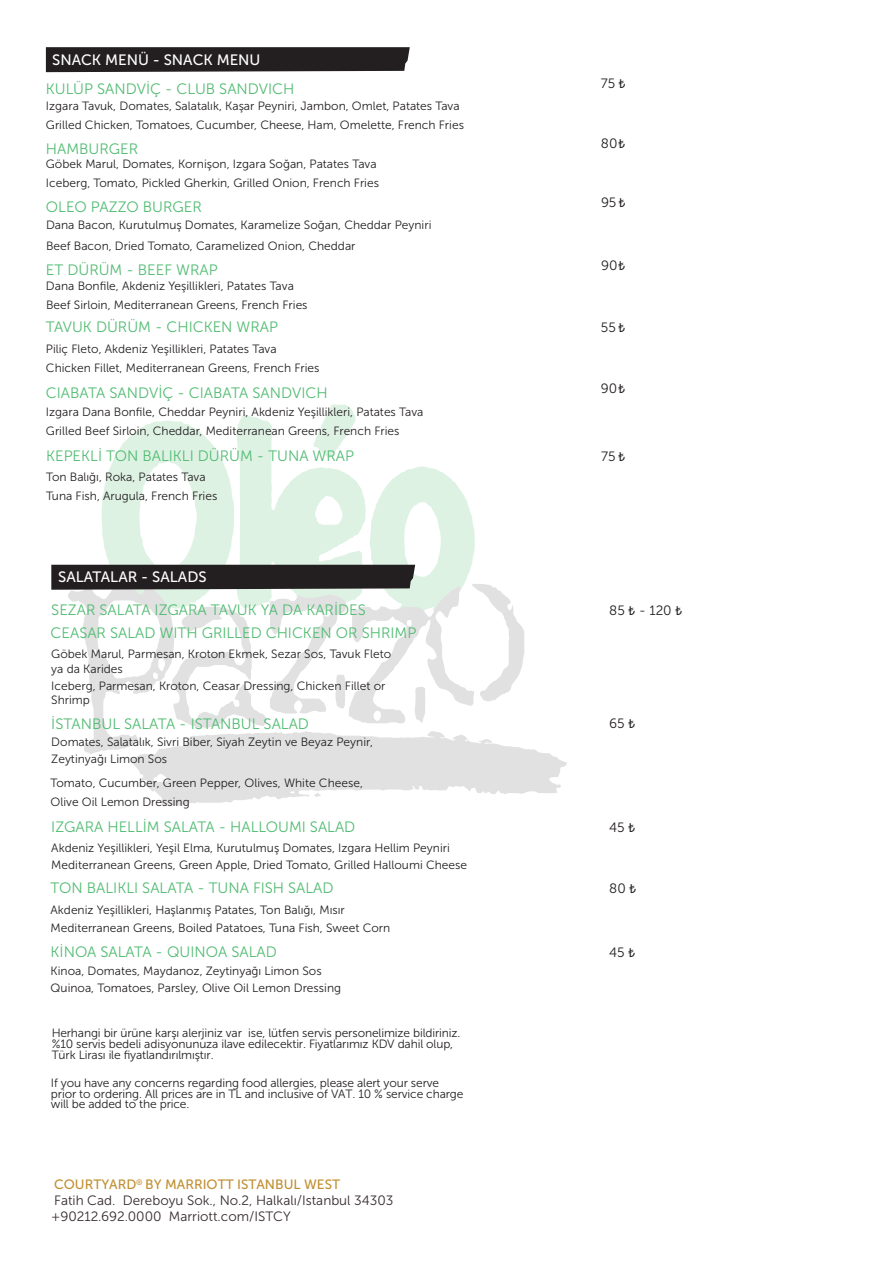
<style>
.page{position:relative;width:893px;height:1263px;background:#fff}
.page>*{position:absolute;margin:0;border:0;box-sizing:border-box;transform-origin:0 0}
.t1{font:15px "Museo Sans 300";color:#50bb71}
.t2{font:15px "Museo Sans 500";color:#fff}
.t3{font:13.5px/16.2px "Museo Sans 300";color:#362b2c}
.t4{font:13.5px "Museo Sans 300";color:#231f20}
.t5{font:13.5px "Museo Sans 500";color:#c08f31}
.t6{font:12px/19px "Museo Sans 300";color:#231f20}
.t7{font:7.8px "Museo Sans 500";color:#c08f31}
.s1{font-family:"Myriad Pro"}
</style>
<div class="page">
<svg style="left:46px;top:47px;width:364px;height:25px;background:#2a2627"></svg>
<svg style="left:51px;top:404px;width:516px;height:401px"></svg>
<p class="t2" style="left:52px;top:52px;width:210px">SNACK MENÜ - SNACK MENU</p>
<p class="t1" style="left:46px;top:80px;width:250px">KULÜP SANDVİÇ - CLUB SANDVICH</p>
<p class="t6" style="left:46px;top:97px;width:420px;line-height:18.3px">Izgara Tavuk, Domates, Salatalık, Kaşar Peyniri, Jambon, Omlet, Patates Tava<br>Grilled Chicken, Tomatoes, Cucumber, Cheese, Ham, Omelette, French Fries</p>
<p class="t1" style="left:46px;top:140px;width:94px">HAMBURGER</p>
<p class="t6" style="left:46px;top:155px;width:335px">Göbek Marul, Domates, Kornişon, Izgara Soğan, Patates Tava<br>Iceberg, Tomato, Pickled Gherkin, Grilled Onion, French Fries</p>
<p class="t1" style="left:46px;top:199px;width:157px">OLEO PAZZO BURGER</p>
<p class="t6" style="left:46px;top:214px;width:387px;line-height:21.3px">Dana Bacon, Kurutulmuş Domates, Karamelize Soğan, Cheddar Peyniri<br>Beef Bacon, Dried Tomato, Caramelized Onion, Cheddar</p>
<p class="t1" style="left:46px;top:262px;width:173px">ET DÜRÜM - BEEF WRAP</p>
<p class="t6" style="left:46px;top:276px;width:263px">Dana Bonfile, Akdeniz Yeşillikleri, Patates Tava<br>Beef Sirloin, Mediterranean Greens, French Fries</p>
<p class="t1" style="left:46px;top:319px;width:234px">TAVUK DÜRÜM - CHICKEN WRAP</p>
<p class="t6" style="left:46px;top:339px;width:275px">Piliç Fleto, Akdeniz Yeşillikleri, Patates Tava<br>Chicken Fillet, Mediterranean Greens, French Fries</p>
<p class="t1" style="left:46px;top:385px;width:283px">CIABATA SANDVİÇ - CIABATA SANDVICH</p>
<p class="t6" style="left:46px;top:402px;width:379px">Izgara Dana Bonfile, Cheddar Peyniri, Akdeniz Yeşillikleri, Patates Tava<br>Grilled Beef Sirloin, Cheddar, Mediterranean Greens, French Fries</p>
<p class="t1" style="left:46px;top:447px;width:310px">KEPEKLİ TON BALIKLI DÜRÜM - TUNA WRAP</p>
<p class="t6" style="left:46px;top:467px;width:173px">Ton Balığı, Roka, Patates Tava<br>Tuna Fish, Arugula, French Fries</p>
<p class="t2" style="left:58px;top:569px;width:150px">SALATALAR - SALADS</p>
<p class="t1" style="left:51px;top:601px;width:316px">SEZAR SALATA IZGARA TAVUK YA DA KARİDES</p>
<p class="t6" style="left:51px;top:647px;width:341px;line-height:14.4px">Göbek Marul, Parmesan, Kroton Ekmek, Sezar Sos, Tavuk Fleto ya da Karides</p>
<p class="t6" style="left:51px;top:678px;width:336px;line-height:14.4px">Iceberg, Parmesan, Kroton, Ceasar Dressing, Chicken Fillet or<br>Shrimp</p>
<p class="t1" style="left:51px;top:715px;width:259px">İSTANBUL SALATA - ISTANBUL SALAD</p>
<p class="t6" style="left:51px;top:748px;width:314px;line-height:23.5px">Zeytinyağı Limon Sos<br>Tomato, Cucumber, Green Pepper, Olives, White Cheese,</p>
<p class="t6" style="left:51px;top:792px;width:141px">Olive Oil Lemon Dressing</p>
<p class="t1" style="left:51px;top:625px;width:367px">CEASAR SALAD WITH GRILLED CHICKEN OR SHRIMP</p>
<p class="t6" style="left:51px;top:733px;width:323px">Domates, Salatalık, Sivri Biber, Siyah Zeytin ve Beyaz Peynir,</p>
<p class="t4" style="left:601px;top:76px;width:26px">75 <span class="s1">₺</span></p>
<p class="t4" style="left:601px;top:136px;width:26px">80 <span class="s1">₺</span></p>
<p class="t4" style="left:601px;top:195px;width:26px">95<span class="s1">₺</span></p>
<p class="t4" style="left:601px;top:258px;width:26px">90 <span class="s1">₺</span></p>
<p class="t4" style="left:601px;top:320px;width:26px">55 <span class="s1">₺</span></p>
<p class="t4" style="left:601px;top:381px;width:26px">90 <span class="s1">₺</span></p>
<p class="t4" style="left:601px;top:449px;width:26px">75 <span class="s1">₺</span></p>
<p class="t4" style="left:609px;top:603px;width:75px">85 <span class="s1">₺</span> - 120 <span class="s1">₺</span></p>
<p class="t4" style="left:609px;top:716px;width:28px">65 <span class="s1">₺</span></p>
<p class="t1" style="left:51px;top:819px;width:306px">IZGARA HELLİM SALATA - HALLOUMI SALAD</p>
<p class="t4" style="left:609px;top:820px;width:28px">45 <span class="s1">₺</span></p>
<p class="t6" style="left:51px;top:839px;width:417px;line-height:16.8px">Akdeniz Yeşillikleri, Yeşil Elma, Kurutulmuş Domates, Izgara Hellim Peyniri<br>Mediterranean Greens, Green Apple, Dried Tomato, Grilled Halloumi Cheese</p>
<p class="t1" style="left:51px;top:879px;width:285px">TON BALIKLI SALATA - TUNA FISH SALAD</p>
<p class="t6" style="left:51px;top:900px;width:341px;line-height:18.3px">Akdeniz Yeşillikleri, Haşlanmış Patates, Ton Balığı, Mısır<br>Mediterranean Greens, Boiled Patatoes, Tuna Fish, Sweet Corn</p>
<p class="t1" style="left:51px;top:944px;width:228px">KİNOA SALATA - QUINOA SALAD</p>
<p class="t4" style="left:609px;top:945px;width:28px">45 <span class="s1">₺</span></p>
<p class="t6" style="left:51px;top:962px;width:292px;line-height:16.8px">Kinoa, Domates, Maydanoz, Zeytinyağı Limon Sos<br>Quinoa, Tomatoes, Parsley, Olive Oil Lemon Dressing</p>
<p class="t4" style="left:609px;top:881px;width:29px">80 <span class="s1">₺</span></p>
<p class="t6" style="left:52px;top:1027px;width:410px;line-height:10.8px">Herhangi bir ürüne karşı alerjiniz var ise, lütfen servis personelimize bildiriniz. %10 servis bedeli adisyonunuza ilave edilecektir. Fiyatlarımız KDV dahil olup,<br>Türk Lirası ile fiyatlandırılmıştır.</p>
<p class="t6" style="left:51px;top:1077px;width:414px;line-height:10.8px">If you have any concerns regarding food allergies, please alert your serve prior to ordering. All prices are in TL and inclusive of VAT. 10 % service charge will be added to the price.</p>
<p class="t7" style="left:136px;top:1177px;width:8px">®</p>
<p class="t3" style="left:51px;top:1192px;width:344px">Fatih Cad. Dereboyu Sok., No.2, Halkalı/Istanbul 34303 +90212.692.0000 Marriott.com/ISTCY</p>
<p class="t5" style="left:54px;top:1177px;width:287px">COURTYARD BY MARRIOTT ISTANBUL WEST</p>
</div>
